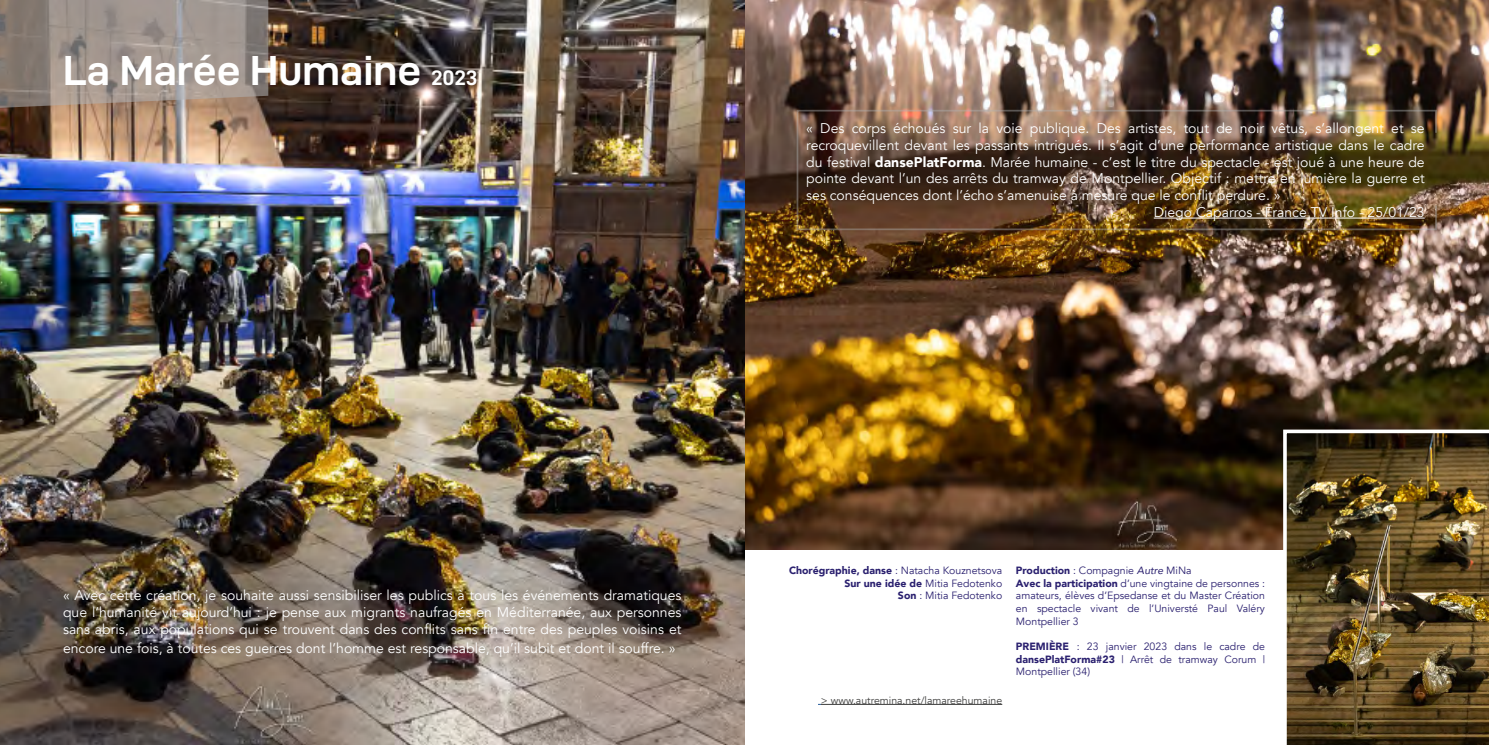
<style>
.page{position:relative;width:1489px;height:745px;background:#fff}
.page>*{position:absolute;margin:0;border:0;box-sizing:border-box;transform-origin:0 0}
.t1{font:42px "D DIN Exp Bold";color:#fff}
.t2{font:14px/16.8px "Avenir";color:#fff;text-align:justify}
.t3{font:10.5px/12.6px "Avenir";color:#2a206f;text-align:right}
.t4{font:10.5px "Avenir";color:#3c3c3b}
.s1{font-size:21px}
.s2{font-weight:900}
.s3{font-style:italic}
</style>
<div class="page">
<img style="left:744px;top:0;width:744px;height:549px">
<img style="left:0;top:0;width:744px;height:744px">
<svg style="left:0;top:0;width:273px;height:109px;background:#988c84"></svg>
<hr style="left:820px;top:703px;width:182px;height:1px;background:#3c3c3b">
<img style="left:1282px;top:429px;width:206px;height:315px">
<img style="left:795px;top:109px;width:642px;height:122px">
<hr style="left:1153px;top:217px;width:271px;height:1px;background:#fff">
<h1 class="t1" style="left:63px;top:47px;width:416px">La Marée Humaine <span class="s1">2023</span></h1>
<p class="t2" style="left:806px;top:120px;width:620px">« Des corps échoués sur la voie publique. Des artistes, tout de noir vêtus, s’allongent et se</p>
<p class="t2" style="left:806px;top:137px;width:620px">recroquevillent devant les passants intrigués. Il s’agit d’une performance artistique dans le cadre</p>
<p class="t2" style="left:806px;top:153px;width:620px">du festival <span class="s2">dansePlatForma</span>. Marée humaine - c’est le titre du spectacle - est joué à une heure de</p>
<p class="t2" style="left:806px;top:170px;width:620px">pointe devant l’un des arrêts du tramway de Montpellier. Objectif : mettre en lumière la guerre et</p>
<p class="t2" style="left:806px;top:187px;width:476px">ses conséquences dont l’écho s’amenuise à mesure que le conflit perdure. »</p>
<p class="t2" style="left:1153px;top:204px;width:272px">Diego Caparros - France TV Info - 25/01/23</p>
<p class="t2" style="left:63px;top:587px;width:620px">« Avec cette création, je souhaite aussi sensibiliser les publics à tous les événements dramatiques que l’humanité vit aujourd’hui : je pense aux migrants naufragés en Méditerranée, aux personnes sans abris, aux populations qui se trouvent dans des conflits sans fin entre des peuples voisins et</p>
<p class="t2" style="left:63px;top:639px;width:614px">encore une fois, à toutes ces guerres dont l’homme est responsable, qu’il subit et dont il souffre. »</p>
<p class="t3" style="left:789px;top:564px;width:215px"><span class="s2">Chorégraphie, danse</span> : Natacha Kouznetsova<br><span class="s2">Sur une idée de</span> Mitia Fedotenko<br><span class="s2">Son</span> : Mitia Fedotenko</p>
<p class="t3" style="left:1015px;top:564px;width:250px;text-align:left"><span class="s2">Production</span> : Compagnie <span class="s3">Autre</span> MiNa<br><span class="s2">Avec la participation</span> d’une vingtaine de personnes : amateurs, élèves d’Epsedanse et du Master Création en spectacle vivant de l’Universté Paul Valéry Montpellier 3</p>
<p class="t3" style="left:1015px;top:639px;width:250px;text-align:justify"><span class="s2">PREMIÈRE</span> : 23 janvier 2023 dans le cadre de <span class="s2">dansePlatForma#23</span> | Arrêt de tramway Corum | Montpellier (34)</p>
<p class="t4" style="left:820px;top:693px;width:183px">&gt; www.autremina.net/lamareehumaine</p>
</div>
